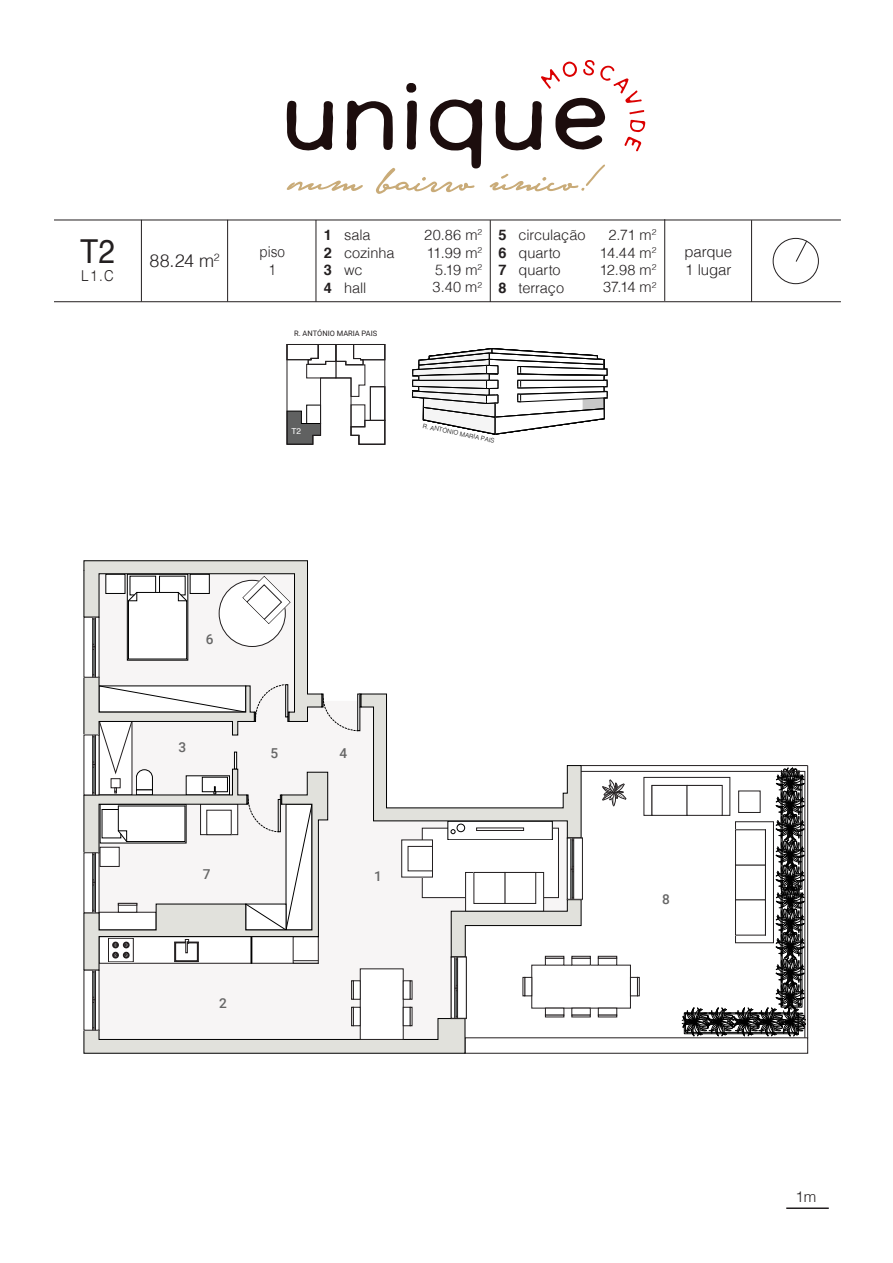
<style>
.page{position:relative;width:893px;height:1263px;background:#fff}
.page>*{position:absolute;margin:0;border:0;box-sizing:border-box;transform-origin:0 0}
.t1{font:33px "Helvetica";color:#231f20;scale:.9 1}
.t2{font:300 18px "Helvetica";color:#231f20}
.t3{font:300 15px/18px "Helvetica";color:#231f20}
.t4{font:300 15px/18px "Helvetica";color:#231f20;text-align:center;scale:.9 1}
.t5{font:300 14.55px "Helvetica";letter-spacing:-.005em;color:#231f20}
.t6{font:500 13.65px "Roboto";color:#666}
.t7{font:8.25px "Helvetica";color:#fff}
.t8{font:7.5px "Roboto";color:#231f20}
.t9{font:300 6.3px "Helvetica";color:#000}
.s1{font-weight:700}
</style>
<div class="page">
<hr style="left:786px;top:1207px;width:43px;height:2px;background:#231f20">
<hr style="left:54px;top:220px;width:787px;height:1px;background:#231f20">
<hr style="left:54px;top:301px;width:787px;height:1px;background:#231f20">
<hr style="left:227px;top:220px;width:1px;height:82px;background:#231f20">
<div style="left:773px;top:238px;width:46px;height:46px;border:1px solid #231f20;border-radius:50%"></div>
<svg style="left:795px;top:240px;width:13px;height:22px"></svg>
<hr style="left:316px;top:220px;width:1px;height:82px;background:#231f20">
<hr style="left:141px;top:220px;width:1px;height:82px;background:#231f20">
<hr style="left:664px;top:219px;width:1px;height:82px;background:#231f20">
<hr style="left:751px;top:220px;width:1px;height:82px;background:#231f20">
<hr style="left:490px;top:220px;width:1px;height:82px;background:#231f20">
<svg style="left:287px;top:344px;width:98px;height:100px"></svg>
<svg style="left:412px;top:348px;width:196px;height:86px"></svg>
<svg style="left:572px;top:1015px;width:9px;height:2px"></svg>
<svg style="left:545px;top:1015px;width:19px;height:2px"></svg>
<svg style="left:523px;top:977px;width:2px;height:19px"></svg>
<hr style="left:807px;top:765px;width:1px;height:273px;background:#231f20">
<hr style="left:581px;top:765px;width:227px;height:1px;background:#231f20">
<svg style="left:581px;top:771px;width:224px;height:267px"></svg>
<svg style="left:84px;top:963px;width:235px;height:7px"></svg>
<div style="left:451px;top:957px;width:15px;height:62px;border:1px solid #221f1f"></div>
<div style="left:451px;top:957px;width:15px;height:61px;background:#fff;border:1px solid #221f1f"></div>
<hr style="left:455px;top:957px;width:3px;height:61px;background:#b5c0c0">
<hr style="left:457px;top:957px;width:1px;height:61px;background:#221f1f">
<hr style="left:454px;top:957px;width:1px;height:61px;background:#221f1f">
<hr style="left:456px;top:957px;width:1px;height:61px;background:#221f1f">
<hr style="left:93px;top:970px;width:3px;height:60px;background:#b5c0c0">
<hr style="left:92px;top:970px;width:1px;height:60px;background:#221f1f">
<hr style="left:95px;top:970px;width:1px;height:60px;background:#221f1f">
<hr style="left:94px;top:970px;width:1px;height:60px;background:#221f1f">
<svg style="left:84px;top:980px;width:381px;height:73px"></svg>
<svg style="left:84px;top:560px;width:506px;height:403px"></svg>
<svg style="left:495px;top:60px;width:150px;height:92px"></svg>
<svg style="left:287px;top:83px;width:196px;height:111px"></svg>
<svg style="left:489px;top:164px;width:116px;height:27px"></svg>
<p class="t1" style="left:80px;top:226px;width:40px">T2</p>
<p class="t4" style="left:81px;top:266px;width:38px">L1.C</p>
<p class="t2" style="left:149px;top:245px;width:72px">88.24 m<sup>2</sup></p>
<p class="t4" style="left:259px;top:241px;width:30px">piso<br>1</p>
<p class="t5" style="left:324px;top:223px;width:48px"><span class="s1">1</span> sala</p>
<p class="t5" style="left:324px;top:240px;width:72px"><span class="s1">2</span> cozinha</p>
<p class="t5" style="left:324px;top:258px;width:40px"><span class="s1">3</span> wc</p>
<p class="t5" style="left:324px;top:275px;width:44px"><span class="s1">4</span> hall</p>
<p class="t8" style="left:294px;top:328px;width:84px">R. ANTÓNIO MARIA PAIS</p>
<p class="t5" style="left:424px;top:223px;width:59px">20.86 m<sup>2</sup></p>
<p class="t5" style="left:426px;top:240px;width:57px">11.99 m<sup>2</sup></p>
<p class="t5" style="left:435px;top:257px;width:49px">5.19 m<sup>2</sup></p>
<p class="t5" style="left:433px;top:275px;width:51px">3.40 m<sup>2</sup></p>
<p class="t5" style="left:498px;top:223px;width:89px"><span class="s1">5</span> circulação</p>
<p class="t5" style="left:498px;top:240px;width:64px"><span class="s1">6</span> quarto</p>
<p class="t5" style="left:498px;top:257px;width:64px"><span class="s1">7</span> quarto</p>
<p class="t5" style="left:498px;top:275px;width:67px"><span class="s1">8</span> terraço</p>
<p class="t5" style="left:608px;top:223px;width:49px">2.71 m<sup>2</sup></p>
<p class="t5" style="left:600px;top:240px;width:58px">14.44 m<sup>2</sup></p>
<p class="t5" style="left:599px;top:257px;width:58px">12.98 m<sup>2</sup></p>
<p class="t5" style="left:603px;top:275px;width:55px">37.14 m<sup>2</sup></p>
<p class="t3" style="left:684px;top:242px;width:49px">parque<br>1 lugar</p>
<p class="t7" style="left:291px;top:424px;width:11px">T2</p>
<p class="t9" style="left:424px;top:420px;width:75px;rotate:12deg">R. ANTÓNIO MARIA PAIS</p>
<p class="t6" style="left:206px;top:630px;width:9px">6</p>
<p class="t6" style="left:178px;top:738px;width:9px">3</p>
<p class="t6" style="left:203px;top:864px;width:9px">7</p>
<p class="t6" style="left:271px;top:744px;width:9px">5</p>
<p class="t6" style="left:219px;top:994px;width:9px">2</p>
<p class="t6" style="left:339px;top:744px;width:9px">4</p>
<p class="t6" style="left:374px;top:866px;width:9px">1</p>
<p class="t6" style="left:662px;top:889px;width:9px">8</p>
<p class="t3" style="left:796px;top:1187px;width:22px">1m</p>
</div>
